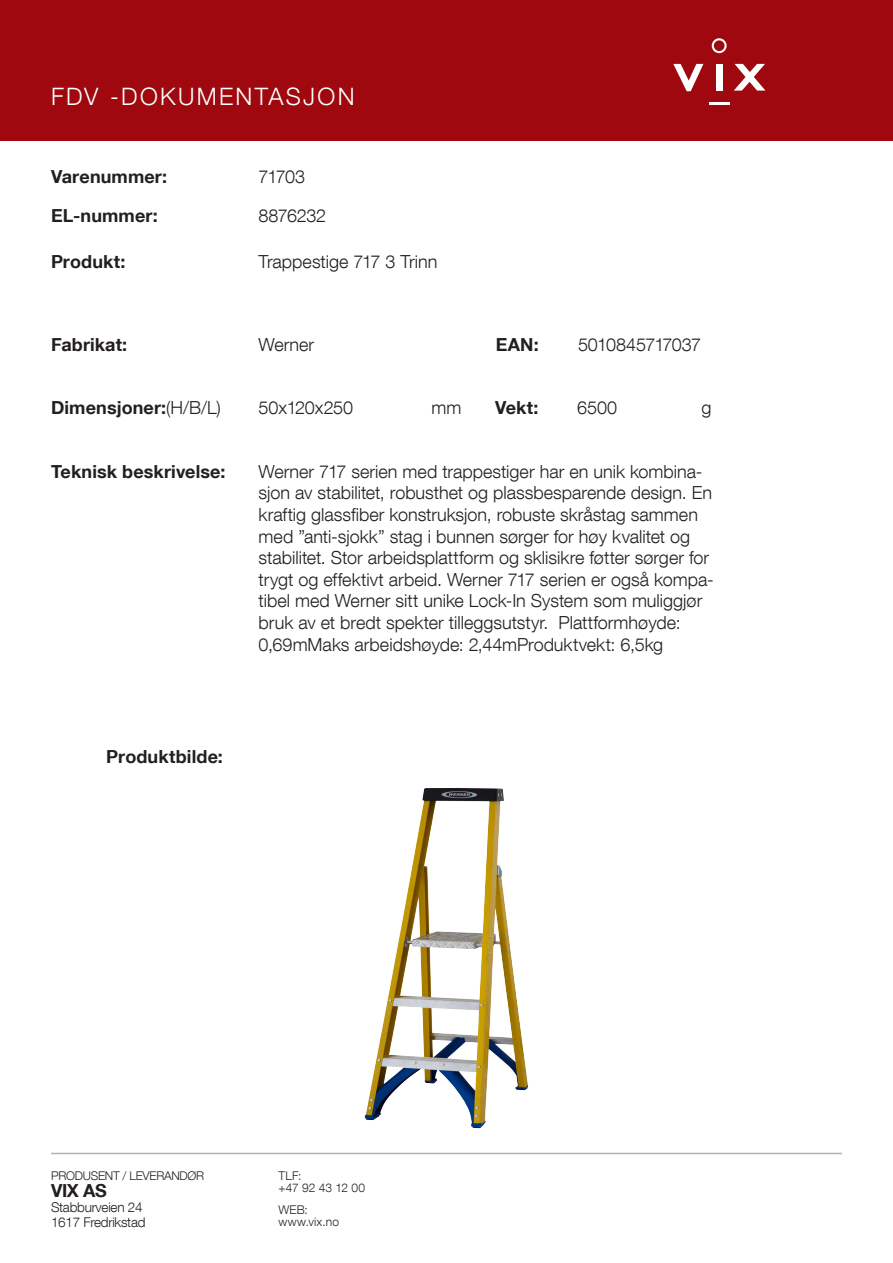
<style>
.page{position:relative;width:893px;height:1263px;background:#fff}
.page>*{position:absolute;margin:0;border:0;box-sizing:border-box;transform-origin:0 0}
.t1{font:300 24px "Helvetica Neue LT Com";letter-spacing:.095em;color:#fff}
.t2{font:300 18px/21.6px "Helvetica Neue LT Com";color:#231f20}
.t3{font:700 18px "Helvetica Neue LT Com";letter-spacing:.005em;color:#231f20}
.t4{font:300 18px "Helvetica Neue LT Com";letter-spacing:-.035em;color:#231f20}
.t5{font:300 18px "Helvetica Neue LT Com";letter-spacing:-.02em;color:#231f20}
.t6{font:300 13.5px "Helvetica Neue LT Com";letter-spacing:-.02em;color:#231f20}
.t7{font:300 12px "Helvetica Neue LT Com";letter-spacing:-.02em;color:#231f20}
.s1{font-weight:300}
</style>
<div class="page">
<div style="left:0;top:0;width:893px;height:140px;background:#9f080e"></div>
<hr style="left:51px;top:1153px;width:791px;height:1px;background:#b3b3b3">
<svg style="left:673px;top:64px;width:30px;height:27px"></svg>
<div style="left:716px;top:64px;width:6px;height:27px;background:#fff"></div>
<svg style="left:734px;top:64px;width:31px;height:27px"></svg>
<svg style="left:712px;top:38px;width:15px;height:15px"></svg>
<hr style="left:709px;top:102px;width:20px;height:3px;background:#fff">
<img style="left:365px;top:788px;width:163px;height:340px">
<p class="t1" style="left:51px;top:81px;width:305px">FDV -DOKUMENTASJON</p>
<p class="t3" style="left:51px;top:165px;width:118px">Varenummer:</p>
<p class="t3" style="left:51px;top:204px;width:108px">EL-nummer:</p>
<p class="t2" style="left:259px;top:165px;width:48px">71703</p>
<p class="t5" style="left:259px;top:205px;width:69px">8876232</p>
<p class="t3" style="left:51px;top:250px;width:76px">Produkt:</p>
<p class="t2" style="left:259px;top:250px;width:180px">Trappestige 717 3 Trinn</p>
<p class="t3" style="left:51px;top:333px;width:78px">Fabrikat:</p>
<p class="t2" style="left:259px;top:333px;width:57px">Werner</p>
<p class="t3" style="left:496px;top:333px;width:45px">EAN:</p>
<p class="t4" style="left:578px;top:334px;width:125px">5010845717037</p>
<p class="t3" style="left:51px;top:397px;width:171px">Dimensjoner:<span class="s1">(H/B/L)</span></p>
<p class="t2" style="left:259px;top:397px;width:96px">50x120x250</p>
<p class="t2" style="left:432px;top:397px;width:31px">mm</p>
<p class="t3" style="left:495px;top:397px;width:45px">Vekt:</p>
<p class="t2" style="left:577px;top:397px;width:42px">6500</p>
<p class="t2" style="left:702px;top:397px;width:12px">g</p>
<p class="t3" style="left:51px;top:460px;width:176px">Teknisk beskrivelse:</p>
<p class="t2" style="left:259px;top:460px;width:457px">Werner 717 serien med trappestiger har en unik kombina&shy;sjon av stabilitet, robusthet og plassbesparende design. En kraftig glassfiber konstruksjon, robuste skråstag sammen med ”anti-sjokk” stag i bunnen sørger for høy kvalitet og stabilitet. Stor arbeidsplattform og sklisikre føtter sørger for trygt og effektivt arbeid. Werner 717 serien er også kompa&shy;tibel med Werner sitt unike Lock-In System som muliggjør bruk av et bredt spekter tilleggsutstyr. Plattformhøyde:<br>0,69mMaks arbeidshøyde: 2,44mProduktvekt: 6,5kg</p>
<p class="t3" style="left:106px;top:746px;width:118px">Produktbilde:</p>
<p class="t7" style="left:51px;top:1168px;width:155px">PRODUSENT / LEVERANDØR</p>
<p class="t3" style="left:51px;top:1179px;width:57px">VIX AS</p>
<p class="t6" style="left:51px;top:1198px;width:93px">Stabburveien 24</p>
<p class="t6" style="left:51px;top:1213px;width:96px">1617 Fredrikstad</p>
<p class="t7" style="left:279px;top:1168px;width:25px">TLF:</p>
<p class="t7" style="left:279px;top:1180px;width:88px">+47 92 43 12 00</p>
<p class="t7" style="left:279px;top:1202px;width:31px">WEB:</p>
<p class="t7" style="left:279px;top:1214px;width:62px">www.vix.no</p>
</div>
